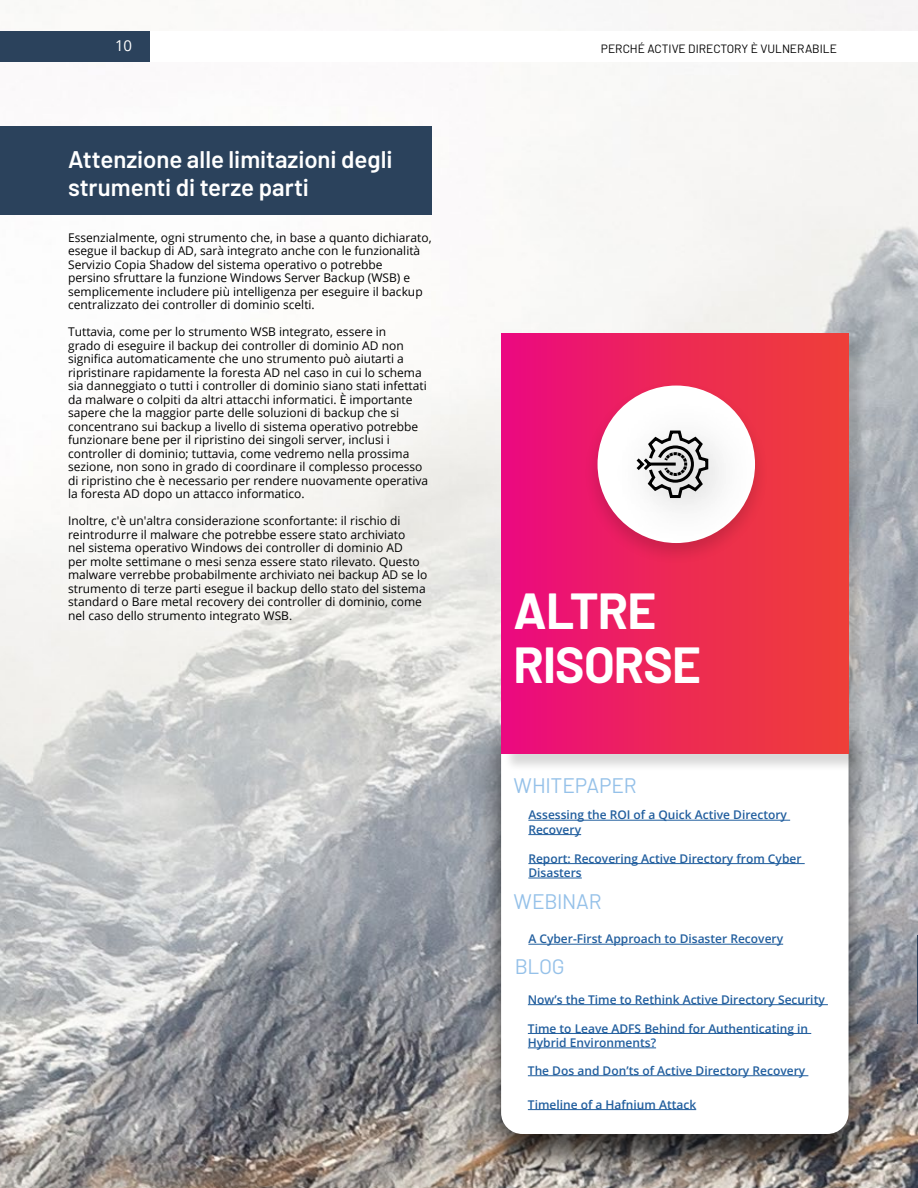
<style>
.page{position:relative;width:918px;height:1188px;background:#fff}
.page>*{position:absolute;margin:0;border:0;box-sizing:border-box;transform-origin:0 0}
.Small_Text_6_10_Left{font:700 49.5px/54px "Barlow";letter-spacing:-.015em;color:#fff}
.Headline_17_25_Left{font:600 24px/28.8px "Barlow";color:#fff}
.Small_Text_6_10_Left-2{font:21px "Barlow";letter-spacing:-.01em;color:#95c1e9}
.t1{font:15px "Open Sans";color:#fff}
.text_08_10{font:12px/13.5px "Open Sans";color:#000}
.t2{font:600 12px/14.4px "Open Sans";color:#215e9e}
.t3{font:12px "Barlow";color:#000}
</style>
<div class="page">
<img style="left:0;top:0;width:918px;height:1188px">
<div style="left:0;top:126px;width:432px;height:88px;background:#2b425c"></div>
<hr style="left:917px;top:935px;width:1px;height:88px;background:#2b425c">
<div style="left:0;top:31px;width:918px;height:31px;background:#fff"></div>
<div style="left:0;top:32px;width:149px;height:30px;background:#2b425c"></div>
<div style="left:477px;top:713px;width:395px;height:466px;background:#000;opacity:.66"></div>
<div style="left:501px;top:716px;width:348px;height:418px;background:#fff;border-radius:21px"></div>
<div style="left:503px;top:335px;width:364px;height:437px;background:#000;opacity:.15"></div>
<div style="left:501px;top:333px;width:348px;height:420px;background:linear-gradient(to right,#eb0b7d,#ee4234)"></div>
<div style="left:584px;top:380px;width:185px;height:186px;background:#000;opacity:.15"></div>
<div style="left:598px;top:386px;width:157px;height:157px;background:#fff;border-radius:50%"></div>
<div style="left:613px;top:397px;width:146px;height:152px;background:#000;opacity:.44"></div>
<div style="left:633px;top:419px;width:105px;height:107px;background:#fbfbfb"></div>
<div style="left:604px;top:424px;width:117px;height:97px;background:#fcfcfc"></div>
<svg style="left:636px;top:430px;width:74px;height:70px"></svg>
<hr style="left:528px;top:820px;width:262px;height:1px;background:#215e9e">
<hr style="left:528px;top:834px;width:53px;height:1px;background:#215e9e">
<hr style="left:528px;top:1004px;width:300px;height:1px;background:#215e9e">
<hr style="left:528px;top:1033px;width:283px;height:1px;background:#215e9e">
<hr style="left:528px;top:1048px;width:128px;height:1px;background:#215e9e">
<hr style="left:528px;top:1075px;width:280px;height:1px;background:#215e9e">
<hr style="left:528px;top:863px;width:277px;height:1px;background:#215e9e">
<hr style="left:528px;top:878px;width:54px;height:1px;background:#215e9e">
<hr style="left:528px;top:944px;width:255px;height:1px;background:#215e9e">
<hr style="left:528px;top:1109px;width:168px;height:1px;background:#215e9e">
<p class="t1" style="left:115px;top:35px;width:19px">10</p>
<p class="t3" style="left:601px;top:39px;width:238px">PERCHÉ ACTIVE DIRECTORY È VULNERABILE</p>
<p class="Headline_17_25_Left" style="left:68px;top:143px;width:326px">Attenzione alle limitazioni degli strumenti di terze parti</p>
<p class="text_08_10" style="left:68px;top:230px;width:365px">Essenzialmente, ogni strumento che, in base a quanto dichiarato, esegue il backup di AD, sarà integrato anche con le funzionalità Servizio Copia Shadow del sistema operativo o potrebbe<br>persino sfruttare la funzione Windows Server Backup (WSB) e semplicemente includere più intelligenza per eseguire il backup centralizzato dei controller di dominio scelti.</p>
<p class="text_08_10" style="left:68px;top:325px;width:362px">Tuttavia, come per lo strumento WSB integrato, essere in<br>grado di eseguire il backup dei controller di dominio AD non significa automaticamente che uno strumento può aiutarti a ripristinare rapidamente la foresta AD nel caso in cui lo schema sia danneggiato o tutti i controller di dominio siano stati infettati da malware o colpiti da altri attacchi informatici. È importante sapere che la maggior parte delle soluzioni di backup che si concentrano sui backup a livello di sistema operativo potrebbe funzionare bene per il ripristino dei singoli server, inclusi i controller di dominio; tuttavia, come vedremo nella prossima sezione, non sono in grado di coordinare il complesso processo di ripristino che è necessario per rendere nuovamente operativa la foresta AD dopo un attacco informatico.</p>
<p class="text_08_10" style="left:68px;top:514px;width:361px">Inoltre, c'è un'altra considerazione sconfortante: il rischio di reintrodurre il malware che potrebbe essere stato archiviato<br>nel sistema operativo Windows dei controller di dominio AD<br>per molte settimane o mesi senza essere stato rilevato. Questo malware verrebbe probabilmente archiviato nei backup AD se lo strumento di terze parti esegue il backup dello stato del sistema standard o Bare metal recovery dei controller di dominio, come nel caso dello strumento integrato WSB.</p>
<p class="Small_Text_6_10_Left" style="left:514px;top:580px;width:189px">ALTRE<br>RISORSE</p>
<p class="Small_Text_6_10_Left-2" style="left:514px;top:770px;width:125px">WHITEPAPER</p>
<p class="t2" style="left:528px;top:808px;width:260px">Assessing the ROI of a Quick Active Directory<br>Recovery</p>
<p class="t2" style="left:528px;top:851px;width:275px">Report: Recovering Active Directory from Cyber<br>Disasters</p>
<p class="Small_Text_6_10_Left-2" style="left:514px;top:886px;width:90px">WEBINAR</p>
<p class="t2" style="left:528px;top:932px;width:256px">A Cyber-First Approach to Disaster Recovery</p>
<p class="Small_Text_6_10_Left-2" style="left:515px;top:951px;width:52px">BLOG</p>
<p class="t2" style="left:528px;top:992px;width:298px">Now’s the Time to Rethink Active Directory Security</p>
<p class="t2" style="left:528px;top:1021px;width:282px">Time to Leave ADFS Behind for Authenticating in<br>Hybrid Environments?</p>
<p class="t2" style="left:528px;top:1063px;width:279px">The Dos and Don’ts of Active Directory Recovery</p>
<p class="t2" style="left:528px;top:1097px;width:170px">Timeline of a Hafnium Attack</p>
</div>
